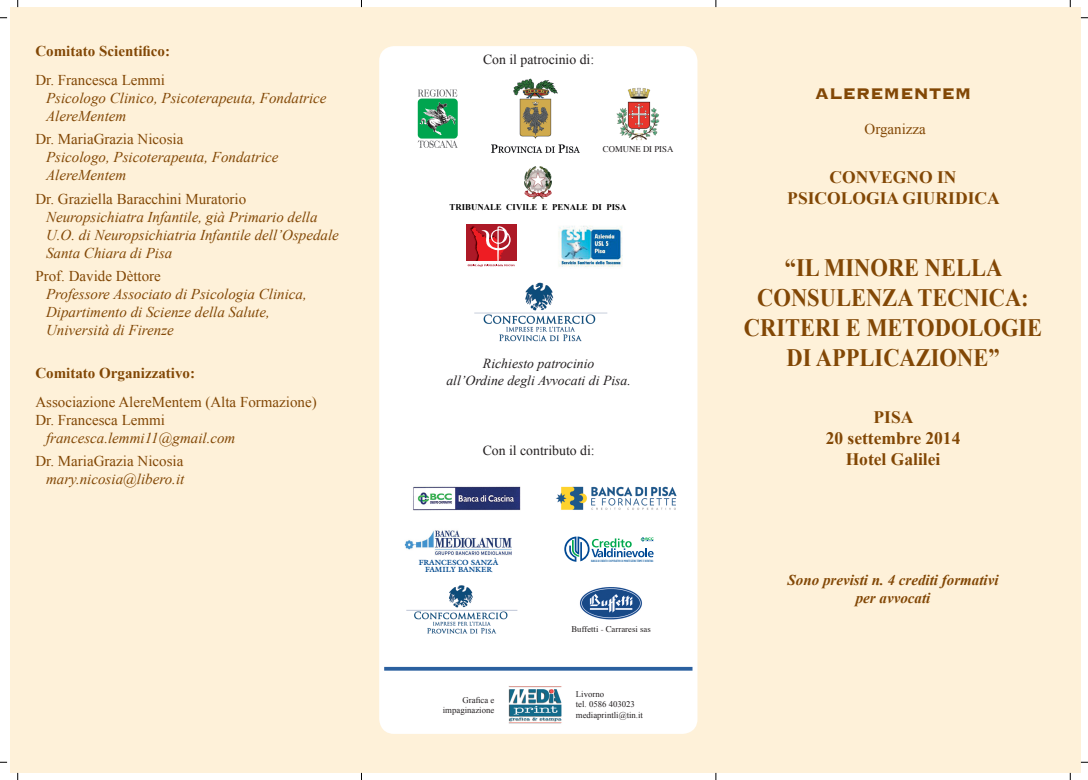
<style>
.page{position:relative;width:1088px;height:780px;background:#fff}
.page>*{position:absolute;margin:0;border:0;box-sizing:border-box;transform-origin:0 0}
.t1{font:700 25px/30px "Times New Roman";color:#824705;text-align:center;scale:.9 1}
.t2{font:700 20px "Copperplate";color:#824705}
.t3{font:700 17.5px/21px "Times New Roman";color:#824705;text-align:center}
.t4{font:italic 15px/18px "Times New Roman";color:#824705}
.t5{font:15px/18px "Times New Roman";color:#824705}
.t6{font:italic 700 15px/18px "Times New Roman";color:#824705;text-align:center}
.t7{font:700 15px "Times New Roman";color:#824705}
.t8{font:italic 13.75px/16.5px "Times New Roman";color:#231f20;text-align:center}
.t9{font:13.75px "Times New Roman";color:#231f20}
.t10{font:8.75px/10.5px "Times New Roman";color:#231f20;text-align:right}
.t11{font:8.75px "Times";color:#231f20}
.t12{font:700 8.75px "Times New Roman";color:#000001}
.t13{font:700 7.5px/7.5px "Galliard";color:#01498e;text-align:center}
.t14{font:condensed 3.25px "Humanist 521 BT";letter-spacing:-.015em;color:#01529a}
</style>
<div class="page">
<div style="left:11px;top:7px;width:1070px;height:765px;background:#fef1d9"></div>
<div style="left:379px;top:46px;width:318px;height:687px;background:#fff;border-radius:15px"></div>
<svg style="left:418px;top:89px;width:40px;height:59px"></svg>
<img style="left:491px;top:78px;width:88px;height:74px">
<img style="left:524px;top:167px;width:28px;height:31px">
<div style="left:466px;top:224px;width:50px;height:37px;background:#ad1926"></div>
<svg style="left:468px;top:226px;width:47px;height:40px"></svg>
<img style="left:558px;top:226px;width:65px;height:41px">
<img style="left:474px;top:282px;width:134px;height:60px">
<img style="left:616px;top:88px;width:43px;height:53px">
<img style="left:413px;top:486px;width:108px;height:25px">
<img style="left:556px;top:486px;width:121px;height:24px">
<svg style="left:564px;top:536px;width:90px;height:25px"></svg>
<img style="left:406px;top:585px;width:112px;height:49px">
<img style="left:579px;top:587px;width:63px;height:33px">
<hr style="left:384px;top:667px;width:308px;height:3px;background:#2b609f">
<img style="left:508px;top:686px;width:54px;height:38px">
<img style="left:404px;top:530px;width:108px;height:25px">
<p class="t7" style="left:35px;top:43px;width:136px">Comitato Scientifico:</p>
<p class="t5" style="left:35px;top:71px;width:131px">Dr. Francesca Lemmi</p>
<p class="t4" style="left:46px;top:89px;width:282px">Psicologo Clinico, Psicoterapeuta, Fondatrice<br>AlereMentem</p>
<p class="t5" style="left:35px;top:130px;width:149px">Dr. MariaGrazia Nicosia</p>
<p class="t4" style="left:46px;top:148px;width:234px">Psicologo, Psicoterapeuta, Fondatrice<br>AlereMentem</p>
<p class="t5" style="left:35px;top:189px;width:212px">Dr. Graziella Baracchini Muratorio</p>
<p class="t4" style="left:46px;top:207px;width:294px">Neuropsichiatra Infantile, già Primario della<br>U.O. di Neuropsichiatria Infantile dell’Ospedale<br>Santa Chiara di Pisa</p>
<p class="t5" style="left:35px;top:267px;width:127px">Prof. Davide Dèttore</p>
<p class="t4" style="left:46px;top:285px;width:262px">Professore Associato di Psicologia Clinica,<br>Dipartimento di Scienze della Salute,<br>Università di Firenze</p>
<p class="t7" style="left:35px;top:365px;width:161px">Comitato Organizzativo:</p>
<p class="t5" style="left:35px;top:392px;width:283px">Associazione AlereMentem (Alta Formazione)<br>Dr. Francesca Lemmi</p>
<p class="t4" style="left:46px;top:428px;width:191px">francesca.lemmi11@gmail.com</p>
<p class="t5" style="left:35px;top:452px;width:149px">Dr. MariaGrazia Nicosia</p>
<p class="t4" style="left:46px;top:470px;width:140px">mary.nicosia@libero.it</p>
<p class="t9" style="left:483px;top:51px;width:113px">Con il patrocinio di:</p>
<p class="t11" style="left:603px;top:145px;width:72px">COMUNE DI PISA</p>
<p class="t12" style="left:450px;top:202px;width:178px">TRIBUNALE CIVILE E PENALE DI PISA</p>
<p class="t8" style="left:446px;top:355px;width:186px">Richiesto patrocinio<br>all’Ordine degli Avvocati di Pisa.</p>
<p class="t9" style="left:483px;top:443px;width:113px">Con il contributo di:</p>
<p class="t13" style="left:419px;top:558px;width:81px">FRANCESCO SANZÀ<br>FAMILY BANKER</p>
<p class="t14" style="left:591px;top:558px;width:64px">BANCA DI CREDITO COOPERATIVO DI MONTECATINI TERME E BIENTINA</p>
<p class="t11" style="left:571px;top:625px;width:81px">Buffetti - Carraresi sas</p>
<p class="t10" style="left:443px;top:694px;width:53px">Grafica e impaginazione</p>
<p class="t10" style="left:576px;top:688px;width:69px;text-align:left">Livorno<br>tel. 0586 403023 mediaprintli@tin.it</p>
<h2 class="t2" style="left:815px;top:83px;width:158px">ALEREMENTEM</h2>
<p class="t5" style="left:864px;top:120px;width:63px">Organizza</p>
<p class="t3" style="left:787px;top:167px;width:214px">CONVEGNO IN<br>PSICOLOGIA GIURIDICA</p>
<h1 class="t1" style="left:744px;top:253px;width:333px">“IL MINORE NELLA<br>CONSULENZA TECNICA:<br>CRITERI E METODOLOGIE<br>DI APPLICAZIONE”</h1>
<p class="t3" style="left:826px;top:407px;width:136px">PISA<br>20 settembre 2014<br>Hotel Galilei</p>
<p class="t6" style="left:787px;top:571px;width:212px">Sono previsti n. 4 crediti formativi per avvocati</p>
</div>
